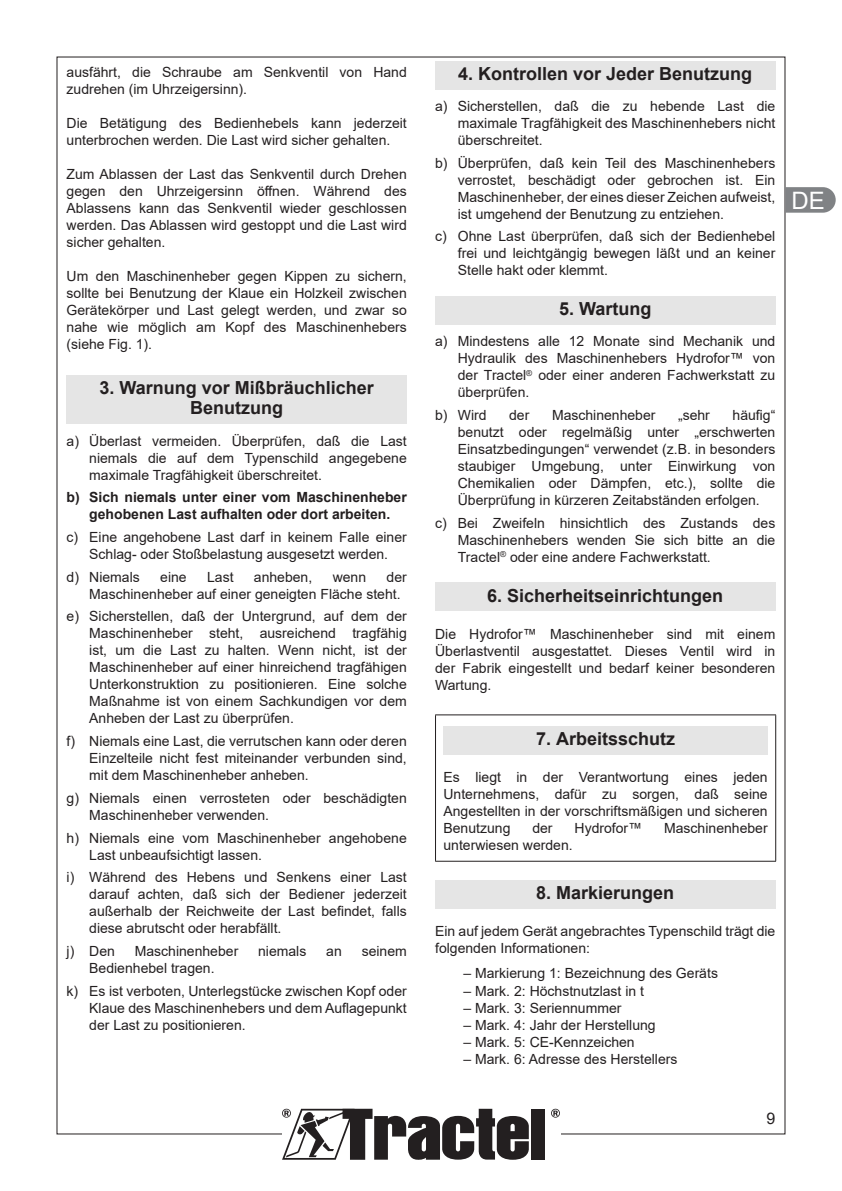
<style>
.page{position:relative;width:842px;height:1191px;background:#fff}
.page>*{position:absolute;margin:0;border:0;box-sizing:border-box;transform-origin:0 0}
.t1{font:24px "Arial";color:#fff}
.t2{font:700 18px/20px "Arial";color:#231f20;text-align:center}
.t3{font:16px "Arial";color:#231f20}
.Txt_espacé{font:14px/17px "Arial";color:#231f20;text-align:justify}
.t4{font:700 14px/17px "Arial";color:#231f20;text-align:center}
</style>
<div class="page">
<div style="left:531px;top:1109px;width:13px;height:50px;background:#231f20"></div>
<svg style="left:282px;top:1108px;width:247px;height:51px"></svg>
<svg style="left:551px;top:1108px;width:9px;height:9px"></svg>
<svg style="left:785px;top:187px;width:51px;height:26px"></svg>
<div style="left:67px;top:376px;width:340px;height:48px;background:#e5e5e5"></div>
<div style="left:435px;top:61px;width:340px;height:28px;background:#e5e5e5"></div>
<div style="left:435px;top:296px;width:340px;height:29px;background:#e5e5e5"></div>
<div style="left:435px;top:583px;width:340px;height:28px;background:#e5e5e5"></div>
<div style="left:435px;top:880px;width:340px;height:28px;background:#e5e5e5"></div>
<hr style="left:435px;top:714px;width:341px;height:1px;background:#231f20">
<hr style="left:435px;top:715px;width:1px;height:146px;background:#231f20">
<hr style="left:775px;top:715px;width:1px;height:146px;background:#231f20">
<hr style="left:435px;top:861px;width:341px;height:1px;background:#231f20">
<div style="left:443px;top:726px;width:325px;height:28px;background:#e5e5e5"></div>
<p class="Txt_espacé" style="left:67px;top:63px;width:342px">ausfährt, die Schraube am Senkventil von Hand zudrehen (im Uhrzeigersinn).</p>
<p class="Txt_espacé" style="left:67px;top:114px;width:342px">Die Betätigung des Bedienhebels kann jederzeit unterbrochen werden. Die Last wird sicher gehalten.</p>
<p class="Txt_espacé" style="left:67px;top:165px;width:342px">Zum Ablassen der Last das Senkventil durch Drehen gegen den Uhrzeigersinn öffnen. Während des Ablassens kann das Senkventil wieder geschlossen werden. Das Ablassen wird gestoppt und die Last wird sicher gehalten.</p>
<p class="Txt_espacé" style="left:67px;top:267px;width:342px">Um den Maschinenheber gegen Kippen zu sichern, sollte bei Benutzung der Klaue ein Holzkeil zwischen Gerätekörper und Last gelegt werden, und zwar so nahe wie möglich am Kopf des Maschinenhebers (siehe Fig. 1).</p>
<p class="t2" style="left:100px;top:379px;width:276px">3. Warnung vor Mißbräuchlicher<br>Benutzung</p>
<p class="Txt_espacé" style="left:89px;top:432px;width:319px;text-indent:-23px">a) Überlast vermeiden. Überprüfen, daß die Last niemals die auf dem Typenschild angegebene maximale Tragfähigkeit überschreitet.</p>
<p class="t4" style="left:67px;top:489px;width:342px">b) Sich niemals unter einer vom Maschinenheber gehobenen Last aufhalten oder dort arbeiten.</p>
<p class="Txt_espacé" style="left:67px;top:528px;width:342px;text-align:center">c) Eine angehobene Last darf in keinem Falle einer<br>Schlag- oder Stoßbelastung ausgesetzt werden.</p>
<p class="Txt_espacé" style="left:67px;top:568px;width:75px">d) Niemals</p>
<p class="Txt_espacé" style="left:160px;top:568px;width:28px">eine</p>
<p class="Txt_espacé" style="left:207px;top:568px;width:28px">Last</p>
<p class="Txt_espacé" style="left:254px;top:568px;width:60px">anheben,</p>
<p class="Txt_espacé" style="left:333px;top:568px;width:35px">wenn</p>
<p class="Txt_espacé" style="left:89px;top:568px;width:319px;text-indent:297px">der<br>Maschinenheber auf einer geneigten Fläche steht.</p>
<p class="Txt_espacé" style="left:89px;top:608px;width:319px;text-indent:-23px">e) Sicherstellen, daß der Untergrund, auf dem der Maschinenheber steht, ausreichend tragfähig ist, um die Last zu halten. Wenn nicht, ist der Maschinenheber auf einer hinreichend tragfähigen Unterkonstruktion zu positionieren. Eine solche Maßnahme ist von einem Sachkundigen vor dem Anheben der Last zu überprüfen.</p>
<p class="Txt_espacé" style="left:89px;top:732px;width:319px;text-indent:-23px">f) Niemals eine Last, die verrutschen kann oder deren Einzelteile nicht fest miteinander verbunden sind, mit dem Maschinenheber anheben.</p>
<p class="Txt_espacé" style="left:89px;top:789px;width:319px;text-indent:-23px">g) Niemals einen verrosteten oder beschädigten<br>Maschinenheber verwenden.</p>
<p class="Txt_espacé" style="left:89px;top:829px;width:319px;text-indent:-23px">h) Niemals eine vom Maschinenheber angehobene<br>Last unbeaufsichtigt lassen.</p>
<p class="Txt_espacé" style="left:89px;top:868px;width:319px;text-indent:-23px">i) Während des Hebens und Senkens einer Last darauf achten, daß sich der Bediener jederzeit außerhalb der Reichweite der Last befindet, falls diese abrutscht oder herabfällt.</p>
<p class="Txt_espacé" style="left:67px;top:942px;width:50px">j) Den</p>
<p class="Txt_espacé" style="left:135px;top:942px;width:105px">Maschinenheber</p>
<p class="Txt_espacé" style="left:258px;top:942px;width:50px">niemals</p>
<p class="Txt_espacé" style="left:326px;top:942px;width:17px">an</p>
<p class="Txt_espacé" style="left:362px;top:942px;width:47px">seinem</p>
<p class="Txt_espacé" style="left:89px;top:959px;width:127px">Bedienhebel tragen.</p>
<p class="Txt_espacé" style="left:89px;top:982px;width:319px;text-indent:-23px">k) Es ist verboten, Unterlegstücke zwischen Kopf oder Klaue des Maschinenhebers und dem Auflagepunkt der Last zu positionieren.</p>
<p class="t2" style="left:458px;top:64px;width:296px">4. Kontrollen vor Jeder Benutzung</p>
<p class="Txt_espacé" style="left:458px;top:97px;width:319px;text-indent:-23px">a) Sicherstellen, daß die zu hebende Last die maximale Tragfähigkeit des Maschinenhebers nicht überschreitet.</p>
<p class="Txt_espacé" style="left:458px;top:154px;width:319px;text-indent:-23px">b) Überprüfen, daß kein Teil des Maschinenhebers verrostet, beschädigt oder gebrochen ist. Ein Maschinenheber, der eines dieser Zeichen aufweist, ist umgehend der Benutzung zu entziehen.</p>
<p class="Txt_espacé" style="left:458px;top:228px;width:319px;text-indent:-23px">c) Ohne Last überprüfen, daß sich der Bedienhebel frei und leichtgängig bewegen läßt und an keiner Stelle hakt oder klemmt.</p>
<p class="t2" style="left:559px;top:299px;width:94px">5. Wartung</p>
<p class="Txt_espacé" style="left:458px;top:333px;width:319px;text-indent:-23px">a) Mindestens alle 12 Monate sind Mechanik und Hydraulik des Maschinenhebers Hydrofor™ von der Tractel<sup>®</sup> oder einer anderen Fachwerkstatt zu überprüfen.</p>
<p class="Txt_espacé" style="left:435px;top:406px;width:53px">b) Wird</p>
<p class="Txt_espacé" style="left:509px;top:406px;width:22px">der</p>
<p class="Txt_espacé" style="left:552px;top:406px;width:105px">Maschinenheber</p>
<p class="Txt_espacé" style="left:678px;top:406px;width:33px">„sehr</p>
<p class="Txt_espacé" style="left:458px;top:406px;width:319px;text-indent:275px">häufig“ benutzt oder regelmäßig unter „erschwerten Einsatzbedingungen“ verwendet (z.B. in besonders staubiger Umgebung, unter Einwirkung von Chemikalien oder Dämpfen, etc.), sollte die Überprüfung in kürzeren Zeitabständen erfolgen.</p>
<p class="Txt_espacé" style="left:458px;top:514px;width:319px;text-indent:-23px">c) Bei Zweifeln hinsichtlich des Zustands des Maschinenhebers wenden Sie sich bitte an die Tractel<sup>®</sup> oder eine andere Fachwerkstatt.</p>
<p class="t2" style="left:487px;top:586px;width:238px">6. Sicherheitseinrichtungen</p>
<p class="Txt_espacé" style="left:435px;top:625px;width:342px">Die Hydrofor™ Maschinenheber sind mit einem Überlastventil ausgestattet. Dieses Ventil wird in der Fabrik eingestellt und bedarf keiner besonderen Wartung.</p>
<p class="t2" style="left:536px;top:729px;width:141px">7. Arbeitsschutz</p>
<p class="Txt_espacé" style="left:443px;top:768px;width:326px">Es liegt in der Verantwortung eines jeden Unternehmens, dafür zu sorgen, daß seine Angestellten in der vorschriftsmäßigen und sicheren Benutzung</p>
<p class="Txt_espacé" style="left:532px;top:819px;width:22px">der</p>
<p class="Txt_espacé" style="left:575px;top:819px;width:69px">Hydrofor™</p>
<p class="Txt_espacé" style="left:664px;top:819px;width:105px">Maschinenheber</p>
<p class="Txt_espacé" style="left:443px;top:836px;width:131px">unterwiesen werden.</p>
<p class="t2" style="left:536px;top:883px;width:140px">8. Markierungen</p>
<p class="Txt_espacé" style="left:435px;top:922px;width:342px">Ein auf jedem Gerät angebrachtes Typenschild trägt die folgenden Informationen:</p>
<p class="Txt_espacé" style="left:463px;top:965px;width:256px">– Markierung 1: Bezeichnung des Geräts</p>
<p class="Txt_espacé" style="left:463px;top:982px;width:182px">– Mark. 2: Höchstnutzlast in t</p>
<p class="Txt_espacé" style="left:463px;top:999px;width:159px">– Mark. 3: Seriennummer</p>
<p class="Txt_espacé" style="left:463px;top:1016px;width:194px">– Mark. 4: Jahr der Herstellung</p>
<p class="Txt_espacé" style="left:463px;top:1033px;width:173px">– Mark. 5: CE-Kennzeichen</p>
<p class="Txt_espacé" style="left:463px;top:1050px;width:215px">– Mark. 6: Adresse des Herstellers</p>
<h1 class="t1" style="left:792px;top:184px;width:35px">DE</h1>
<p class="t3" style="left:766px;top:1107px;width:10px">9</p>
</div>
